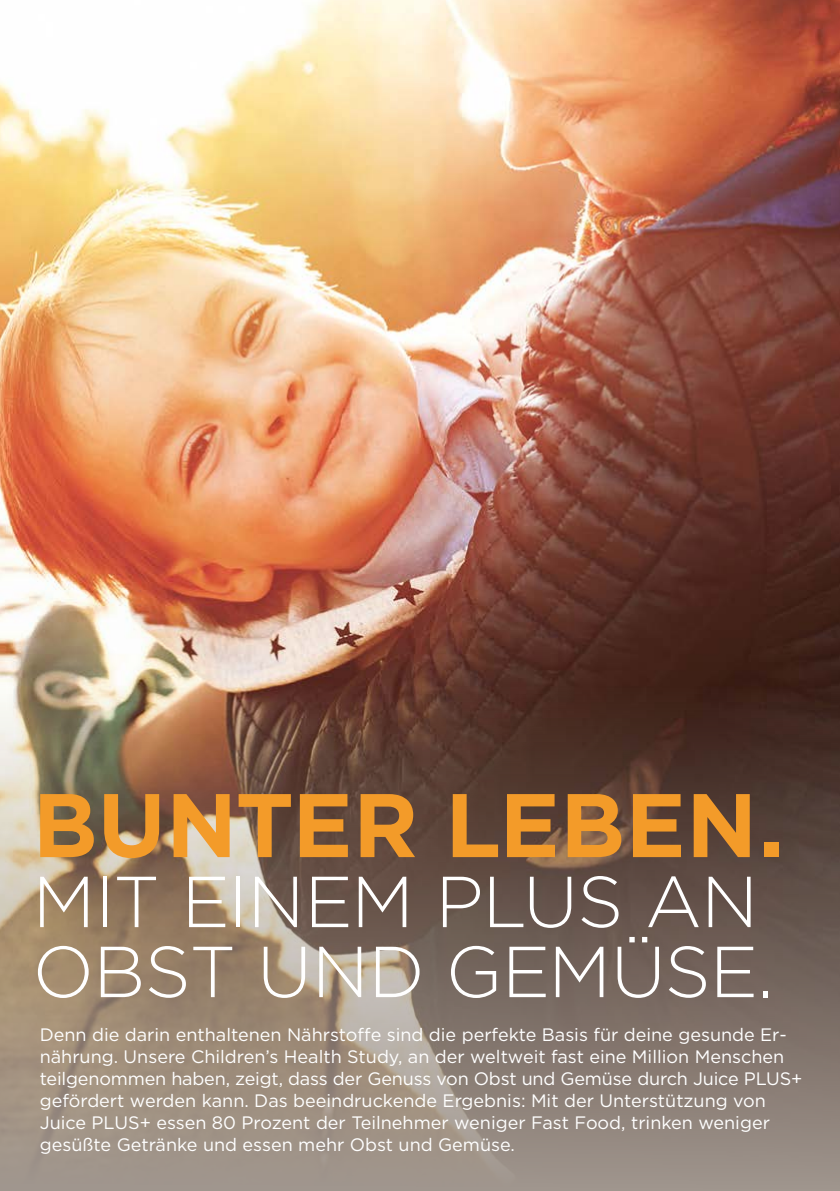
<style>
.page{position:relative;width:840px;height:1191px;background:#fff}
.page>*{position:absolute;margin:0;border:0;box-sizing:border-box;transform-origin:0 0}
.t1{font:700 90px "Gotham";color:#f39b29}
.t2{font:300 72px/70px "Gotham";letter-spacing:-.01em;color:#fff}
.t3{font:18px/22px "Gotham";color:#fff}
</style>
<div class="page">
<img style="left:0;top:0;width:839px;height:463px">
<img style="left:0;top:463px;width:839px;height:728px">
<h1 class="t1" style="left:33px;top:765px;width:752px">BUNTER LEBEN.</h1>
<h2 class="t2" style="left:33px;top:864px;width:742px">MIT EINEM PLUS AN<br>OBST UND GEMÜSE.</h2>
<p class="t3" style="left:40px;top:1023px;width:763px">Denn die darin enthaltenen Nährstoffe sind die perfekte Basis für deine gesunde Er&shy;nährung. Unsere Children’s Health Study, an der weltweit fast eine Million Menschen teilgenommen haben, zeigt, dass der Genuss von Obst und Gemüse durch Juice PLUS+ gefördert werden kann. Das beeindruckende Ergebnis: Mit der Unterstützung von Juice PLUS+ essen 80 Prozent der Teilnehmer weniger Fast Food, trinken weniger gesüßte Getränke und essen mehr Obst und Gemüse.</p>
</div>
